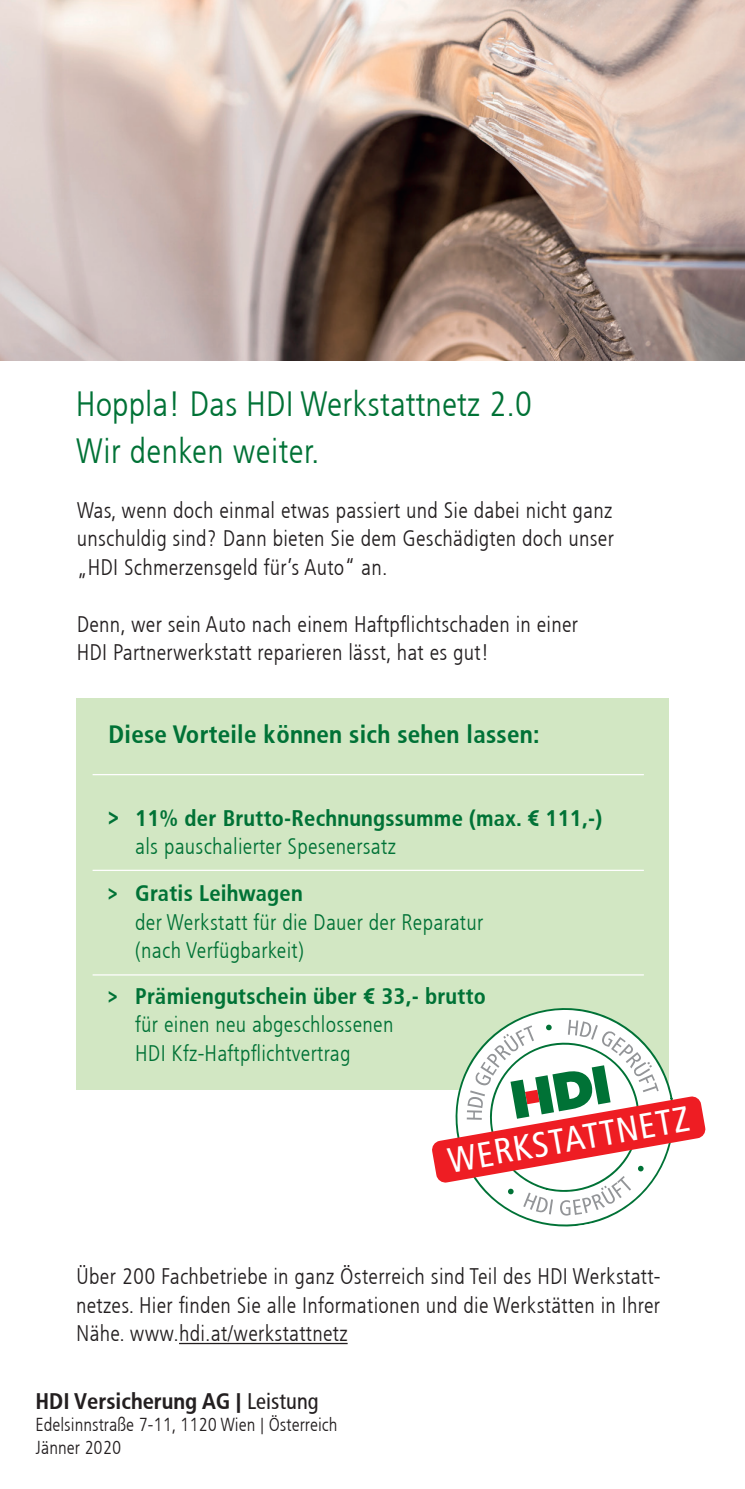
<style>
.page{position:relative;width:745px;height:1489px;background:#fff}
.page>*{position:absolute;margin:0;border:0;box-sizing:border-box;transform-origin:0 0}
.t1{font:35.25px "HDI Gerling Sans Cond Regular";color:#fff}
.t2{font:35px/47px "HDI Gerling Sans Cond Light";color:#007236}
.t3{font:25px "HDI Gerling Sans Cond Bold";letter-spacing:.01em;color:#007236}
.t4{font:22.5px/28.2px "HDI Gerling Sans Cond Light";letter-spacing:.01em;color:#231f20;text-align:justify}
.t5{font:22.5px/28.2px "HDI Gerling Sans Cond Light";letter-spacing:.01em;color:#007236}
.t6{font:22.5px "HDI Gerling Sans Cond Bold";letter-spacing:.01em;color:#007236}
.t7{font:22.5px "HDI Gerling Sans Cond Bold";color:#231f20}
.t8{font:18.75px/22.5px "HDI Gerling Sans Cond Light";color:#231f20}
.s1{font-size:20px}
.s2{font-family:"HDI Gerling Sans Cond Regular"}
</style>
<div class="page">
<div style="left:76px;top:698px;width:592px;height:391px;background:#d2e7c3"></div>
<hr style="left:179px;top:1342px;width:168px;height:1px;background:#231f20">
<img style="left:0;top:0;width:744px;height:360px">
<svg style="left:516px;top:1001px;width:153px;height:226px"></svg>
<svg style="left:431px;top:1019px;width:274px;height:196px"></svg>
<hr style="left:92px;top:774px;width:551px;height:1px;background:#fff">
<hr style="left:92px;top:869px;width:551px;height:2px;background:#fff">
<hr style="left:92px;top:974px;width:551px;height:1px;background:#fff">
<h2 class="t2" style="left:76px;top:381px;width:457px">Hoppla! Das HDI Werkstattnetz 2.0<br>Wir denken weiter.</h2>
<p class="t4" style="left:77px;top:496px;width:538px">Was, wenn doch einmal etwas passiert und Sie dabei nicht ganz unschuldig sind? Dann bieten Sie dem Geschädigten doch unser „HDI Schmerzensgeld für’s Auto“ an.</p>
<p class="t4" style="left:77px;top:610px;width:502px">Denn, wer sein Auto nach einem Haftpflichtschaden in einer<br>HDI Partnerwerkstatt reparieren lässt, hat es gut!</p>
<p class="t3" style="left:108px;top:720px;width:432px">Diese Vorteile können sich sehen lassen:</p>
<p class="t6" style="left:107px;top:804px;width:496px">&gt; 11% der Brutto-Rechnungssumme (max. € 111,-)</p>
<p class="t5" style="left:135px;top:832px;width:262px">als pauschalierter Spesenersatz</p>
<p class="t6" style="left:107px;top:880px;width:197px"><span class="s1">&gt;</span> Gratis Leihwagen</p>
<p class="t5" style="left:135px;top:908px;width:349px">der Werkstatt für die Dauer der Reparatur (nach Verfügbarkeit)</p>
<p class="t6" style="left:107px;top:982px;width:380px"><span class="s1">&gt;</span> Prämiengutschein über € 33,- brutto</p>
<p class="t5" style="left:135px;top:1010px;width:259px">für einen neu abgeschlossenen<br>HDI Kfz-Haftpflichtvertrag</p>
<h1 class="t1" style="left:444px;top:1140px;width:246px;rotate:-10deg">WERKSTATTNETZ</h1>
<p class="t4" style="left:76px;top:1262px;width:585px">Über 200 Fachbetriebe in ganz Österreich sind Teil des HDI Werkstatt&shy;netzes. Hier finden Sie alle Informationen und die Werkstätten in Ihrer Nähe. www.hdi.at/werkstattnetz</p>
<p class="t7" style="left:35px;top:1387px;width:284px">HDI Versicherung AG | <span class="s2">Leistung</span></p>
<p class="t8" style="left:35px;top:1413px;width:303px">Edelsinnstraße 7-11, 1120 Wien | Österreich<br>Jänner 2020</p>
</div>
